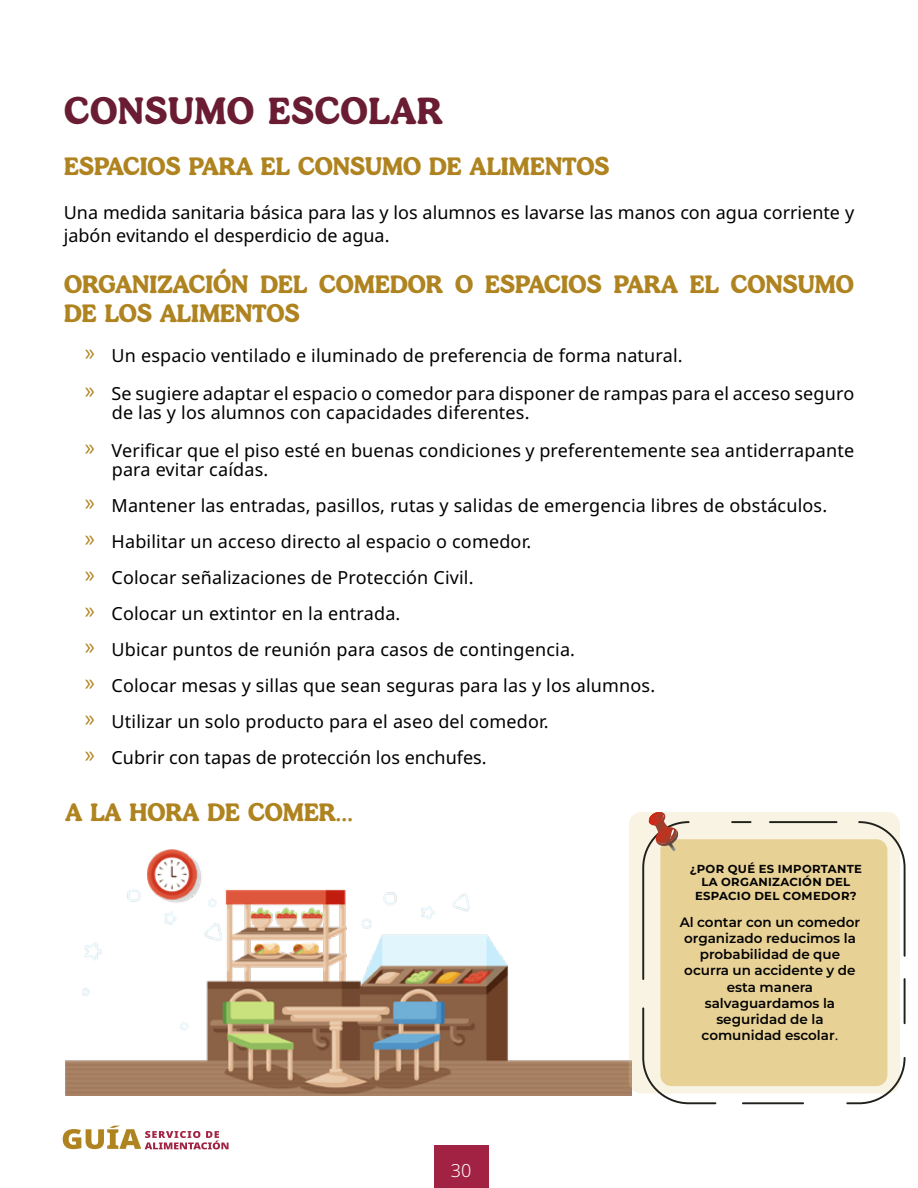
<style>
.page{position:relative;width:918px;height:1188px;background:#fff}
.page>*{position:absolute;margin:0;border:0;box-sizing:border-box;transform-origin:0 0}
.t1{font:700 36px "Patria";color:#6a1c33}
.t2{font:700 24px/28.8px "Patria";letter-spacing:-.025em;color:#af8420}
.t3{font:18px/36px "Noto Sans";letter-spacing:.01em;color:#000}
.t4{font:300 18px "Noto Sans";color:#fff}
.t5{font:600 13.5px/16.2px "Montserrat";color:#020203;text-align:center}
.t6{font:700 11.55px/14px "Montserrat";letter-spacing:.025em;color:#020203;text-align:center}
.s1{font-family:"Myriad Pro";font-size:24px;color:#af8420}
.s2{font-family:"Noto Sans Syriac";font-weight:400}
</style>
<div class="page">
<div style="left:434px;top:1146px;width:54px;height:42px;background:#a12242"></div>
<svg style="left:63px;top:1126px;width:166px;height:23px"></svg>
<img style="left:65px;top:849px;width:567px;height:246px">
<div style="left:629px;top:812px;width:271px;height:281px;background:#f8f3e3;border-radius:13px"></div>
<svg style="left:641px;top:1007px;width:76px;height:98px"></svg>
<hr style="left:743px;top:1102px;width:60px;height:2px;background:#20211b">
<svg style="left:845px;top:1056px;width:61px;height:49px"></svg>
<hr style="left:904px;top:979px;width:2px;height:44px;background:#20211b">
<svg style="left:858px;top:821px;width:48px;height:137px"></svg>
<hr style="left:770px;top:821px;width:67px;height:2px;background:#20211b">
<svg style="left:732px;top:821px;width:19px;height:2px"></svg>
<div style="left:660px;top:839px;width:227px;height:247px;background:#e7d195;border-radius:11px"></div>
<svg style="left:642px;top:812px;width:49px;height:169px"></svg>
<h1 class="t1" style="left:64px;top:87px;width:381px">CONSUMO ESCOLAR</h1>
<h2 class="t2" style="left:64px;top:152px;width:548px">ESPACIOS PARA EL CONSUMO DE ALIMENTOS</h2>
<p class="t3" style="left:64px;top:202px;width:792px;line-height:22.5px">Una medida sanitaria básica para las y los alumnos es lavarse las manos con agua corriente y jabón evitando el desperdicio de agua.</p>
<h2 class="t2" style="left:64px;top:270px;width:792px">ORGANIZACIÓN DEL COMEDOR O ESPACIOS PARA EL CONSUMO<br>DE LOS ALIMENTOS</h2>
<p class="t3" style="left:85px;top:338px;width:771px;line-height:37.5px"><span class="s1">»</span> Un espacio ventilado e iluminado de preferencia de forma natural.<br><span class="s1">»</span> Se sugiere adaptar el espacio o comedor para disponer de rampas para el acceso seguro</p>
<p class="t3" style="left:85px;top:395px;width:771px;line-height:37.5px;text-indent:27px">de las y los alumnos con capacidades diferentes.<br><span class="s1">»</span> Verificar que el piso esté en buenas condiciones y preferentemente sea antiderrapante</p>
<p class="t3" style="left:85px;top:452px;width:744px;text-indent:27px">para evitar caídas.<br><span class="s1">»</span> Mantener las entradas, pasillos, rutas y salidas de emergencia libres de obstáculos. <span class="s1">»</span> Habilitar un acceso directo al espacio o comedor.<br><span class="s1">»</span> Colocar señalizaciones de Protección Civil.<br><span class="s1">»</span> Colocar un extintor en la entrada.<br><span class="s1">»</span> Ubicar puntos de reunión para casos de contingencia.<br><span class="s1">»</span> Colocar mesas y sillas que sean seguras para las y los alumnos.<br><span class="s1">»</span> Utilizar un solo producto para el aseo del comedor.<br><span class="s1">»</span> Cubrir con tapas de protección los enchufes.</p>
<h2 class="t2" style="left:65px;top:797px;width:289px">A LA HORA DE COMER…</h2>
<p class="t6" style="left:690px;top:861px;width:174px">¿POR QUÉ ES IMPORTANTE<br>LA ORGANIZACIÓN DEL<br>ESPACIO DEL COMEDOR?</p>
<p class="t4" style="left:451px;top:1158px;width:22px">30</p>
<p class="t5" style="left:680px;top:913px;width:182px">Al contar con un comedor organizado reducimos la probabilidad de que ocurra un accidente y de esta manera salvaguardamos la seguridad de la comunidad escolar<span class="s2">.</span></p>
</div>
